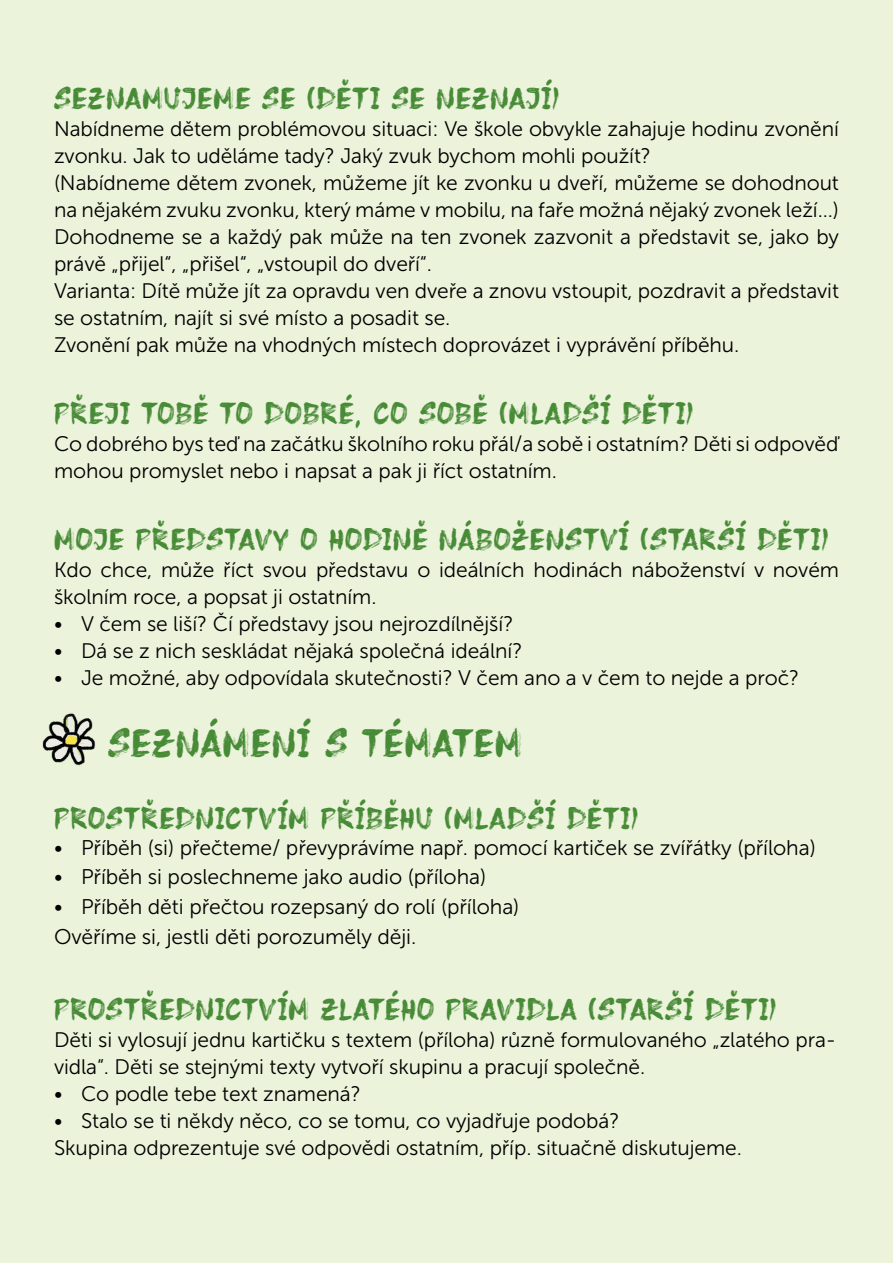
<style>
.page{position:relative;width:893px;height:1263px;background:#ebf3db}
.page>*{position:absolute;margin:0;border:0;box-sizing:border-box;transform-origin:0 0}
.t1{font:39px "Frost Vector";letter-spacing:.03em;color:#488b37}
.t2{font:30px "Frost Vector";letter-spacing:.04em;color:#488b37}
.t3{font:21.15px/29.7px "Museo Sans 300";letter-spacing:-.005em;color:#000}
.t4{font:21px/27px "Museo Sans 300";letter-spacing:-.005em;color:#000}
</style>
<div class="page">
<img style="left:42px;top:713px;width:54px;height:53px">
<h2 class="t2" style="left:54px;top:79px;width:507px">SEZNAMUJEME SE (DĚTI SE NEZNAJÍ)</h2>
<p class="t4" style="left:54px;top:115px;width:787px">Nabídneme dětem problémovou situaci: Ve škole obvykle zahajuje hodinu zvonění zvonku. Jak to uděláme tady? Jaký zvuk bychom mohli použít?<br>(Nabídneme dětem zvonek, můžeme jít ke zvonku u dveří, můžeme se dohodnout na nějakém zvuku zvonku, který máme v mobilu, na faře možná nějaký zvonek leží...)<br>Dohodneme se a každý pak může na ten zvonek zazvonit a představit se, jako by právě „přijel“, „přišel“, „vstoupil do dveří“.<br>Varianta: Dítě může jít za opravdu ven dveře a znovu vstoupit, pozdravit a představit se ostatním, najít si své místo a posadit se.<br>Zvonění pak může na vhodných místech doprovázet i vyprávění příběhu.</p>
<h2 class="t2" style="left:54px;top:394px;width:641px">PŘEJI TOBĚ TO DOBRÉ, CO SOBĚ (MLADŠÍ DĚTI)</h2>
<p class="t4" style="left:54px;top:430px;width:787px">Co dobrého bys teď na začátku školního roku přál/a sobě i ostatním? Děti si odpověď mohou promyslet nebo i napsat a pak ji říct ostatním.</p>
<h2 class="t2" style="left:54px;top:520px;width:776px">MOJE PŘEDSTAVY O HODINĚ NÁBOŽENSTVÍ (STARŠÍ DĚTI)</h2>
<p class="t4" style="left:54px;top:556px;width:787px">Kdo chce, může říct svou představu o ideálních hodinách náboženství v novém školním roce, a popsat ji ostatním.</p>
<p class="t4" style="left:54px;top:610px;width:461px">• V čem se liší? Čí představy jsou nejrozdílnější?</p>
<p class="t4" style="left:54px;top:637px;width:470px">• Dá se z nich seskládat nějaká společná ideální?</p>
<p class="t4" style="left:54px;top:664px;width:747px">• Je možné, aby odpovídala skutečnosti? V čem ano a v čem to nejde a proč?</p>
<h1 class="t1" style="left:108px;top:718px;width:415px">SEZNÁMENÍ S TÉMATEM</h1>
<h2 class="t2" style="left:54px;top:799px;width:586px">PROSTŘEDNICTVÍM PŘÍBĚHU (MLADŠÍ DĚTI)</h2>
<p class="t3" style="left:54px;top:833px;width:763px">• Příběh (si) přečteme/ převyprávíme např. pomocí kartiček se zvířátky (příloha)</p>
<p class="t3" style="left:54px;top:862px;width:434px">• Příběh si poslechneme jako audio (příloha)</p>
<p class="t3" style="left:54px;top:892px;width:467px">• Příběh děti přečtou rozepsaný do rolí (příloha)<br>Ověříme si, jestli děti porozuměly ději.</p>
<h2 class="t2" style="left:54px;top:990px;width:724px">PROSTŘEDNICTVÍM ZLATÉHO PRAVIDLA (STARŠÍ DĚTI)</h2>
<p class="t4" style="left:54px;top:1026px;width:784px">Děti si vylosují jednu kartičku s textem (příloha) různě formulovaného „zlatého pra&shy;vidla“. Děti se stejnými texty vytvoří skupinu a pracují společně.</p>
<p class="t4" style="left:54px;top:1080px;width:308px">• Co podle tebe text znamená?</p>
<p class="t4" style="left:54px;top:1107px;width:689px">• Stalo se ti někdy něco, co se tomu, co vyjadřuje podobá?<br>Skupina odprezentuje své odpovědi ostatním, příp. situačně diskutujeme.</p>
</div>
